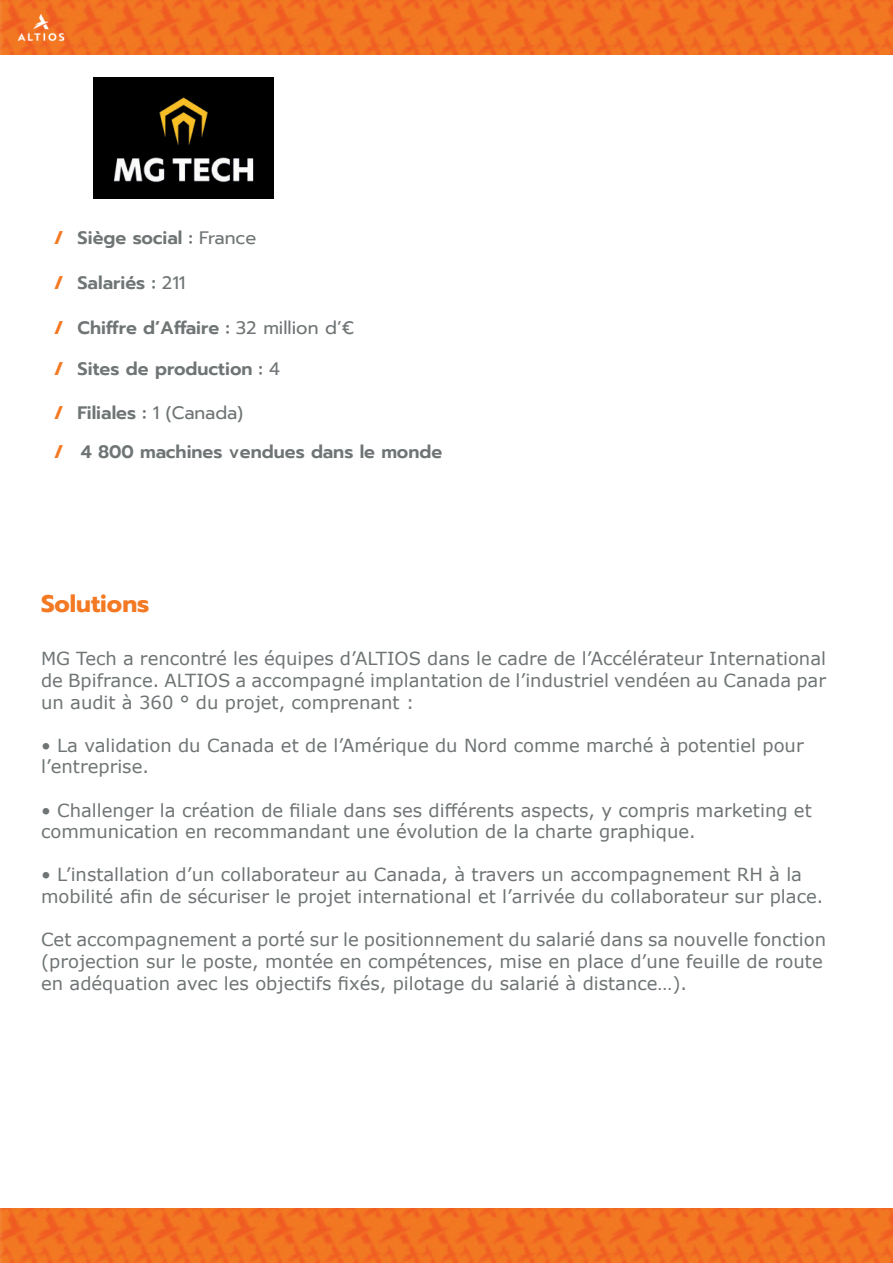
<style>
.page{position:relative;width:893px;height:1263px;background:#fff}
.page>*{position:absolute;margin:0;border:0;box-sizing:border-box;transform-origin:0 0}
.t1{font:700 24px "Prompt";color:#f47923}
.t2{font:18px/21.6px "Verdana";color:#6f7475}
.t3{font:600 18px "Prompt";color:#6f7475}
.s1{font-weight:700;color:#f47923}
.s2{font-weight:400}
</style>
<div class="page">
<img style="left:0;top:1209px;width:893px;height:54px">
<img style="left:0;top:0;width:893px;height:54px">
<img style="left:11px;top:6px;width:61px;height:42px">
<img style="left:94px;top:78px;width:180px;height:121px">
<p class="t3" style="left:54px;top:230px;width:204px"><span class="s1">/</span> Siège social : <span class="s2">France</span></p>
<p class="t3" style="left:54px;top:276px;width:133px"><span class="s1">/</span> Salariés : <span class="s2">211</span></p>
<p class="t3" style="left:54px;top:321px;width:302px"><span class="s1">/</span> Chiffre d’Affaire : <span class="s2">32 million d’€</span></p>
<p class="t3" style="left:54px;top:362px;width:227px"><span class="s1">/</span> Sites de production : <span class="s2">4</span></p>
<p class="t3" style="left:54px;top:406px;width:191px"><span class="s1">/</span> Filiales : <span class="s2">1 (Canada)</span></p>
<p class="t3" style="left:54px;top:445px;width:390px"><span class="s1">/</span> 4 800 machines vendues dans le monde</p>
<h1 class="t1" style="left:41px;top:585px;width:110px">Solutions</h1>
<p class="t2" style="left:41px;top:649px;width:786px;text-align:justify">MG Tech a rencontré les équipes d’ALTIOS dans le cadre de l’Accélérateur International de Bpifrance. ALTIOS a accompagné implantation de l’industriel vendéen au Canada par un audit à 360 ° du projet, comprenant :</p>
<p class="t2" style="left:41px;top:735px;width:764px">• La validation du Canada et de l’Amérique du Nord comme marché à potentiel pour l’entreprise.</p>
<p class="t2" style="left:41px;top:799px;width:772px">• Challenger la création de filiale dans ses différents aspects, y compris marketing et communication en recommandant une évolution de la charte graphique.</p>
<p class="t2" style="left:41px;top:864px;width:784px">• L’installation d’un collaborateur au Canada, à travers un accompagnement RH à la mobilité afin de sécuriser le projet international et l’arrivée du collaborateur sur place.</p>
<p class="t2" style="left:41px;top:929px;width:786px">Cet accompagnement a porté sur le positionnement du salarié dans sa nouvelle fonction (projection sur le poste, montée en compétences, mise en place d’une feuille de route en adéquation avec les objectifs fixés, pilotage du salarié à distance…).</p>
</div>
